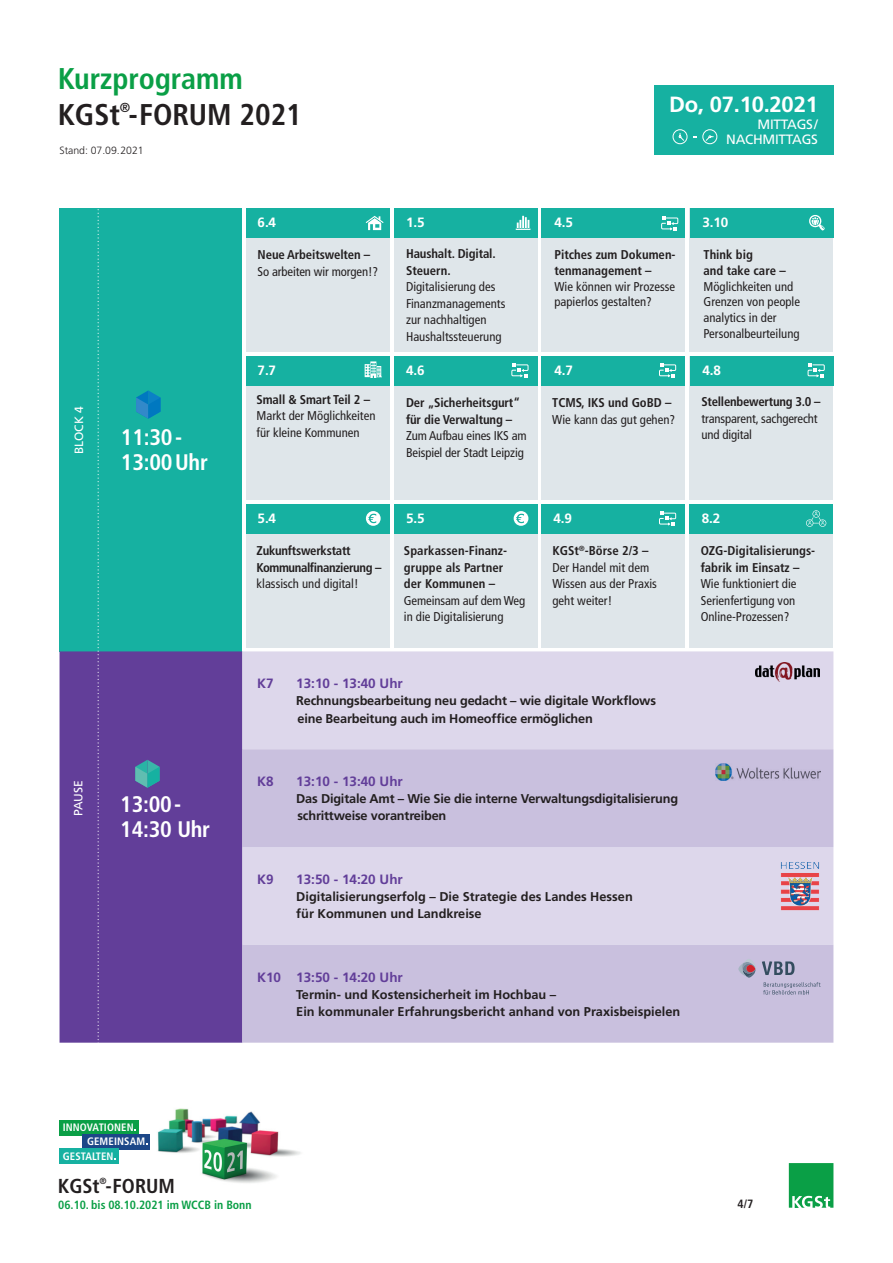
<style>
.page{position:relative;width:893px;height:1263px;background:#fff}
.page>*{position:absolute;margin:0;border:0;box-sizing:border-box;transform-origin:0 0}
.t1{font:700 condensed 30px "Frutiger";color:#231f20}
.t2{font:700 condensed 30px "Frutiger";color:#0a9f46}
.t3{font:700 condensed 22.5px/25.5px "Frutiger";letter-spacing:-.01em;color:#fff}
.t4{font:700 22.05px "Frutiger";letter-spacing:-.01em;color:#fff}
.t5{font:700 condensed 20.25px "Frutiger";color:#231f20}
.t6{font:700 13.5px "Frutiger";color:#623e99}
.t7{font:700 13.5px "Frutiger";color:#fff}
.t8{font:13.5px/15px "Frutiger";letter-spacing:-.02em;color:#fff;text-align:right}
.t9{font:700 condensed 13.05px "Frutiger";color:#231f20}
.t10{font:condensed 12.75px/16.5px "Frutiger";color:#231f20}
.t11{font:700 12.75px/17.2px "Frutiger";letter-spacing:-.015em;color:#231f20}
.t12{font:700 condensed 12.75px/16.5px "Frutiger";letter-spacing:-.01em;color:#231f20}
.t13{font:700 condensed 12.75px/16.5px "Frutiger";letter-spacing:-.03em;color:#231f20}
.t14{font:12px "Frutiger";letter-spacing:-.01em;color:#fff}
.t15{font:700 condensed 12px "Frutiger";color:#231f20}
.t16{font:700 condensed 11.85px "Frutiger";letter-spacing:-.005em;color:#0a9f46}
.t17{font:700 condensed 10.8px "Frutiger";letter-spacing:.01em;color:#fff}
.t18{font:300 10.5px "Frutiger";letter-spacing:-.005em;color:#231f20}
.t19{font:700 condensed 9px "Frutiger";color:#231f20}
.s1{font-weight:700}
</style>
<div class="page">
<svg style="left:789px;top:1163px;width:44px;height:45px;background:#26a95b"></svg>
<div style="left:60px;top:208px;width:182px;height:443px;background:#16b1a1"></div>
<div style="left:60px;top:651px;width:182px;height:392px;background:#623e99"></div>
<div style="left:242px;top:651px;width:591px;height:98px;background:#ddd7eb"></div>
<svg style="left:242px;top:749px;width:591px;height:294px;background:#cfc7e2"></svg>
<svg style="left:98px;top:209px;width:1px;height:834px"></svg>
<svg style="left:136px;top:390px;width:25px;height:29px"></svg>
<div style="left:246px;top:208px;width:144px;height:144px;background:#dfe6ea"></div>
<div style="left:394px;top:208px;width:143px;height:144px;background:#dfe6ea"></div>
<div style="left:541px;top:208px;width:144px;height:144px;background:#dfe6ea"></div>
<div style="left:689px;top:208px;width:144px;height:144px;background:#dfe6ea"></div>
<div style="left:246px;top:208px;width:144px;height:29px;background:#16b1a1"></div>
<div style="left:394px;top:208px;width:144px;height:29px;background:#16b1a1"></div>
<div style="left:542px;top:208px;width:143px;height:29px;background:#16b1a1"></div>
<div style="left:690px;top:208px;width:143px;height:29px;background:#16b1a1"></div>
<div style="left:246px;top:356px;width:144px;height:144px;background:#dfe6ea"></div>
<div style="left:394px;top:356px;width:143px;height:144px;background:#dfe6ea"></div>
<div style="left:541px;top:356px;width:144px;height:144px;background:#dfe6ea"></div>
<div style="left:689px;top:356px;width:144px;height:144px;background:#dfe6ea"></div>
<div style="left:246px;top:356px;width:144px;height:29px;background:#16b1a1"></div>
<div style="left:394px;top:356px;width:144px;height:29px;background:#16b1a1"></div>
<div style="left:542px;top:356px;width:143px;height:29px;background:#16b1a1"></div>
<div style="left:690px;top:356px;width:143px;height:29px;background:#16b1a1"></div>
<div style="left:246px;top:504px;width:144px;height:144px;background:#dfe6ea"></div>
<div style="left:246px;top:504px;width:144px;height:29px;background:#16b1a1"></div>
<div style="left:394px;top:504px;width:143px;height:144px;background:#dfe6ea"></div>
<div style="left:394px;top:504px;width:144px;height:29px;background:#16b1a1"></div>
<div style="left:541px;top:504px;width:144px;height:144px;background:#dfe6ea"></div>
<div style="left:541px;top:504px;width:144px;height:29px;background:#16b1a1"></div>
<div style="left:689px;top:504px;width:144px;height:144px;background:#dfe6ea"></div>
<div style="left:689px;top:504px;width:144px;height:29px;background:#16b1a1"></div>
<svg style="left:511px;top:363px;width:18px;height:15px"></svg>
<svg style="left:659px;top:363px;width:17px;height:15px"></svg>
<svg style="left:807px;top:363px;width:18px;height:15px"></svg>
<svg style="left:659px;top:511px;width:17px;height:15px"></svg>
<svg style="left:809px;top:215px;width:16px;height:16px"></svg>
<svg style="left:661px;top:216px;width:18px;height:15px"></svg>
<svg style="left:135px;top:760px;width:25px;height:28px"></svg>
<svg style="left:366px;top:511px;width:15px;height:15px"></svg>
<svg style="left:514px;top:511px;width:14px;height:15px"></svg>
<div style="left:654px;top:85px;width:179px;height:69px;background:#16b1a1"></div>
<svg style="left:672px;top:129px;width:46px;height:16px"></svg>
<img style="left:157px;top:1108px;width:144px;height:75px">
<div style="left:59px;top:1120px;width:80px;height:16px;background:#0a9f46"></div>
<div style="left:82px;top:1134px;width:68px;height:16px;background:#1c4788"></div>
<div style="left:59px;top:1148px;width:60px;height:16px;background:#16b1a1"></div>
<svg style="left:366px;top:216px;width:18px;height:14px"></svg>
<svg style="left:516px;top:216px;width:14px;height:14px"></svg>
<svg style="left:365px;top:361px;width:17px;height:17px"></svg>
<img style="left:716px;top:764px;width:104px;height:16px">
<svg style="left:738px;top:959px;width:83px;height:35px;background:#b3adc8"></svg>
<svg style="left:806px;top:510px;width:20px;height:17px"></svg>
<img style="left:780px;top:860px;width:41px;height:52px">
<img style="left:756px;top:663px;width:64px;height:18px">
<h1 class="t2" style="left:58px;top:61px;width:187px">Kurzprogramm</h1>
<p class="t9" style="left:120px;top:100px;width:12px">®</p>
<p class="t18" style="left:60px;top:145px;width:86px">Stand: 07.09.2021</p>
<h1 class="t1" style="left:58px;top:97px;width:246px">KGSt -FORUM 2021</h1>
<h3 class="t4" style="left:669px;top:91px;width:150px">Do, 07.10.2021</h3>
<p class="t8" style="left:726px;top:117px;width:93px">MITTAGS/<br>NACHMITTAGS</p>
<p class="t7" style="left:258px;top:215px;width:20px">6.4</p>
<p class="t7" style="left:406px;top:215px;width:20px">1.5</p>
<p class="t7" style="left:554px;top:215px;width:20px">4.5</p>
<p class="t7" style="left:702px;top:215px;width:27px">3.10</p>
<p class="t12" style="left:258px;top:246px;width:114px">Neue Arbeitswelten –</p>
<p class="t10" style="left:258px;top:263px;width:122px">So arbeiten wir morgen!?</p>
<p class="t12" style="left:406px;top:245px;width:91px">Haushalt. Digital.<br>Steuern.</p>
<p class="t10" style="left:406px;top:278px;width:101px">Digitalisierung des<br>Finanzmanagements zur nachhaltigen<br>Haushaltssteuerung</p>
<p class="t12" style="left:554px;top:247px;width:123px;line-height:15.8px">Pitches zum Dokumen&shy;tenmanagement –</p>
<p class="t10" style="left:554px;top:278px;width:122px;line-height:15.8px">Wie können wir Prozesse papierlos gestalten?</p>
<p class="t12" style="left:704px;top:247px;width:84px;line-height:15.8px">Think big<br>and take care –</p>
<p class="t10" style="left:704px;top:278px;width:98px;line-height:15.8px">Möglichkeiten und<br>Grenzen von people analytics in der<br>Personalbeurteilung</p>
<p class="t14" style="left:72px;top:454px;width:49px;rotate:-90deg">BLOCK 4</p>
<h2 class="t3" style="left:121px;top:424px;width:89px">11:30-<br>13:00Uhr</h2>
<p class="t14" style="left:71px;top:816px;width:37px;rotate:-90deg">PAUSE</p>
<h2 class="t3" style="left:120px;top:791px;width:92px">13:00-<br>14:30 Uhr</h2>
<p class="t17" style="left:63px;top:1121px;width:72px">INNOVATIONEN</p>
<p class="t17" style="left:87px;top:1135px;width:60px">GEMEINSAM</p>
<p class="t17" style="left:63px;top:1150px;width:52px">GESTALTEN</p>
<p class="t7" style="left:258px;top:363px;width:20px">7.7</p>
<p class="t7" style="left:406px;top:363px;width:20px">4.6</p>
<p class="t7" style="left:554px;top:363px;width:20px">4.7</p>
<p class="t7" style="left:702px;top:363px;width:20px">4.8</p>
<p class="t12" style="left:257px;top:391px;width:115px">Small &amp; Smart Teil 2 –</p>
<p class="t10" style="left:257px;top:408px;width:120px">Markt der Möglichkeiten für kleine Kommunen</p>
<p class="t12" style="left:406px;top:394px;width:115px">Der „Sicherheitsgurt“ für die Verwaltung –</p>
<p class="t10" style="left:406px;top:427px;width:122px">Zum Aufbau eines IKS am<br>Beispiel der Stadt Leipzig</p>
<p class="t12" style="left:552px;top:394px;width:121px">TCMS, IKS und GoBD –</p>
<p class="t10" style="left:552px;top:411px;width:124px">Wie kann das gut gehen?</p>
<p class="t12" style="left:701px;top:393px;width:121px">Stellenbewertung 3.0 –</p>
<p class="t10" style="left:701px;top:410px;width:118px">transparent, sachgerecht und digital</p>
<p class="t7" style="left:258px;top:511px;width:20px">5.4</p>
<p class="t13" style="left:257px;top:542px;width:126px">Zukunftswerkstatt<br>Kommunalfinanzierung –</p>
<p class="t10" style="left:257px;top:575px;width:103px">klassisch und digital!</p>
<p class="t7" style="left:406px;top:511px;width:20px">5.5</p>
<p class="t12" style="left:404px;top:542px;width:105px">Sparkassen-Finanz&shy;gruppe als Partner der Kommunen –</p>
<p class="t10" style="left:404px;top:592px;width:123px">Gemeinsam auf dem Weg in die Digitalisierung</p>
<p class="t7" style="left:554px;top:511px;width:20px">4.9</p>
<p class="t10" style="left:552px;top:542px;width:106px"><span class="s1">KGSt</span><sup>®</sup><span class="s1">-Börse 2/3 –<br></span>Der Handel mit dem<br>Wissen aus der Praxis geht weiter!</p>
<p class="t7" style="left:702px;top:511px;width:20px">8.2</p>
<p class="t12" style="left:701px;top:542px;width:116px">OZG-Digitalisierungs&shy;fabrik im Einsatz –</p>
<p class="t10" style="left:701px;top:575px;width:97px;text-align:justify">Wie funktioniert die Serienfertigung von Online-Prozessen?</p>
<p class="t6" style="left:257px;top:675px;width:18px">K7</p>
<p class="t6" style="left:296px;top:675px;width:108px">13:10 - 13:40 Uhr</p>
<p class="t11" style="left:296px;top:692px;width:361px">Rechnungsbearbeitung neu gedacht – wie digitale Workflows eine Bearbeitung auch im Homeoffice ermöglichen</p>
<p class="t6" style="left:257px;top:773px;width:18px">K8</p>
<p class="t6" style="left:296px;top:773px;width:108px">13:10 - 13:40 Uhr</p>
<p class="t11" style="left:296px;top:790px;width:383px">Das Digitale Amt – Wie Sie die interne Verwaltungsdigitalisierung schrittweise vorantreiben</p>
<p class="t6" style="left:257px;top:871px;width:18px">K9</p>
<p class="t6" style="left:296px;top:871px;width:108px">13:50 - 14:20 Uhr</p>
<p class="t11" style="left:296px;top:888px;width:338px">Digitalisierungserfolg – Die Strategie des Landes Hessen für Kommunen und Landkreise</p>
<p class="t6" style="left:257px;top:969px;width:147px">K10 13:50 - 14:20 Uhr</p>
<p class="t11" style="left:296px;top:986px;width:386px">Termin- und Kostensicherheit im Hochbau –<br>Ein kommunaler Erfahrungsbericht anhand von Praxisbeispielen</p>
<p class="t19" style="left:100px;top:1176px;width:9px">®</p>
<p class="t16" style="left:58px;top:1197px;width:195px">06.10. bis 08.10.2021 im WCCB in Bonn</p>
<h3 class="t5" style="left:58px;top:1174px;width:119px">KGSt -FORUM</h3>
<p class="t15" style="left:738px;top:1196px;width:17px">4/7</p>
</div>
